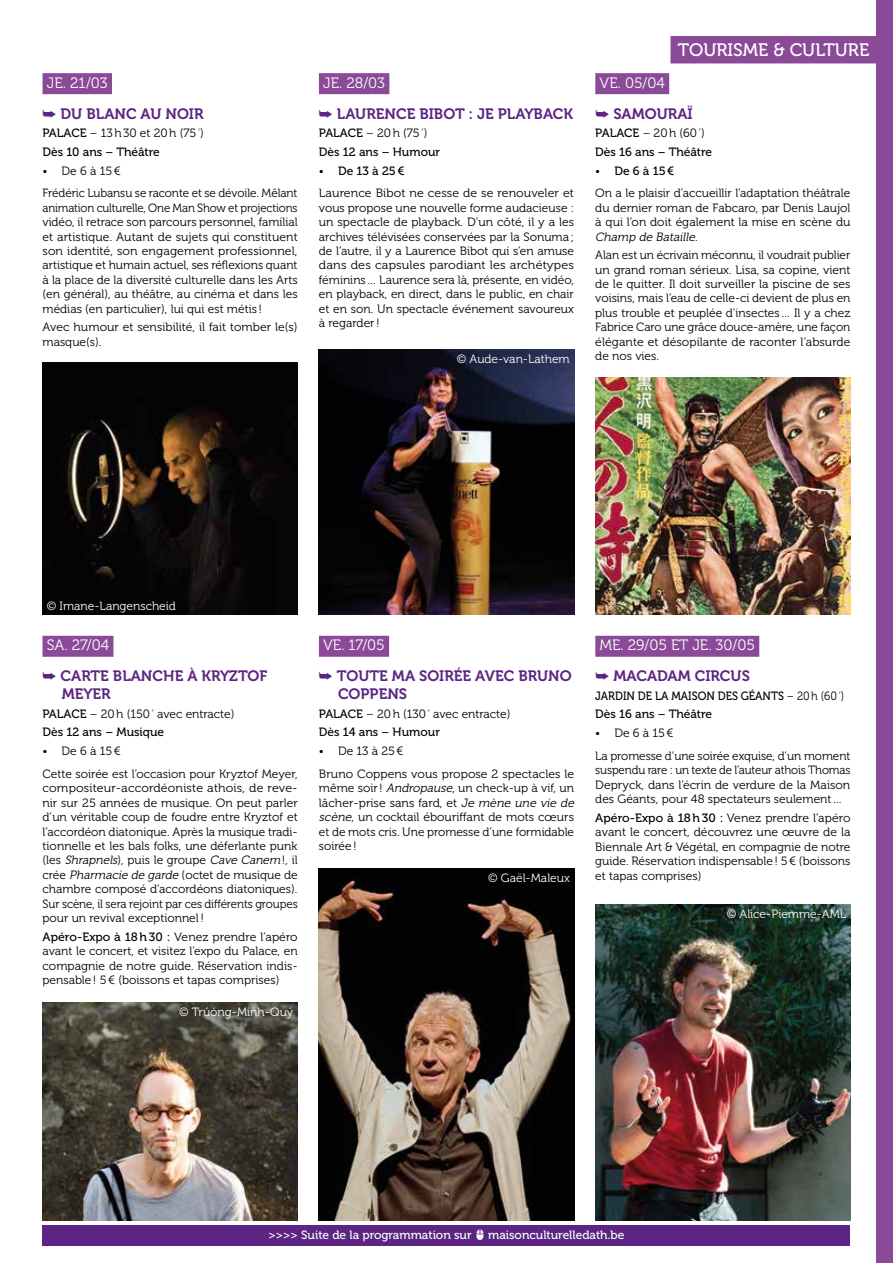
<style>
.page{position:relative;width:893px;height:1263px;background:#fff}
.page>*{position:absolute;margin:0;border:0;box-sizing:border-box;transform-origin:0 0}
.t1{font:18px "Museo 500";color:#fff}
.t2{font:15px/18px "Museo 700";color:#5c2483}
.t3{font:15px "Museo 300";color:#fff}
.t4{font:12px/14.4px "Museo 300";color:#000}
.t5{font:12px/14.4px "Museo 300";color:#000;text-align:justify;scale:1.04 1}
.t6{font:12px/14.4px "Museo 300";color:#000;text-align:justify;scale:.95 1}
.t7{font:12px/14.4px "Museo 300";color:#000;text-align:justify;scale:.96 1}
.t8{font:12px "Museo 500";color:#000}
.t9{font:12px "Museo 300";color:#fff}
.t10{font:12px "Museo 500";color:#fff}
.t11{font:12px/18.6px "Museo 500";color:#000;scale:.92 1}
.s1{font-family:"Dixieland"}
.s2{font-family:"Museo 500"}
.s3{font-style:italic;color:#5c2483}
.s4{font-family:"Museo 100"}
.s5{font-style:italic}
.s6{font-family:"Museo 300"}
.s7{font-family:"Museo 300";font-style:italic;color:#5c2483}
</style>
<div class="page">
<div style="left:877px;top:0;width:16px;height:1263px;background:#8b4a97"></div>
<div style="left:670px;top:36px;width:208px;height:27px;background:#8b4a97"></div>
<div style="left:43px;top:73px;width:69px;height:21px;background:#8b4a97"></div>
<div style="left:319px;top:73px;width:70px;height:21px;background:#8b4a97"></div>
<div style="left:595px;top:73px;width:74px;height:21px;background:#8b4a97"></div>
<div style="left:43px;top:636px;width:70px;height:21px;background:#8b4a97"></div>
<div style="left:319px;top:636px;width:70px;height:21px;background:#8b4a97"></div>
<div style="left:595px;top:636px;width:164px;height:21px;background:#8b4a97"></div>
<div style="left:43px;top:1225px;width:807px;height:21px;background:#5c2483"></div>
<img style="left:43px;top:362px;width:255px;height:252px">
<img style="left:319px;top:350px;width:255px;height:264px">
<img style="left:43px;top:1002px;width:255px;height:218px">
<img style="left:595px;top:905px;width:255px;height:315px">
<img style="left:319px;top:868px;width:255px;height:352px">
<img style="left:595px;top:377px;width:255px;height:237px">
<p class="t3" style="left:47px;top:75px;width:62px">JE. 21/03</p>
<p class="t2" style="left:43px;top:105px;width:163px"><span class="s1">¥</span> DU BLANC AU NOIR</p>
<p class="t4" style="left:43px;top:126px;width:163px"><span class="s2">PALACE</span> – 13h30 et 20h (75<span class="s3">'</span>)</p>
<p class="t8" style="left:43px;top:145px;width:119px">Dès 10 ans – Théâtre</p>
<p class="t4" style="left:43px;top:159px;width:257px;line-height:23px"><span class="s4">•</span> De 6 à 15€<br>Frédéric Lubansu se raconte et se dévoile. Mêlant</p>
<p class="t6" style="left:43px;top:201px;width:270px">animation culturelle, One Man Show et projections vidéo, il retrace son parcours personnel, familial et artistique. Autant de sujets qui constituent son identité, son engagement professionnel, artistique et humain actuel, ses réflexions quant à la place de la diversité culturelle dans les Arts (en général), au théâtre, au cinéma et dans les médias (en particulier), lui qui est métis !</p>
<p class="t4" style="left:43px;top:320px;width:257px">Avec humour et sensibilité, il fait tomber le(s) masque(s).</p>
<p class="t3" style="left:323px;top:75px;width:63px">JE. 28/03</p>
<p class="t2" style="left:319px;top:105px;width:256px"><span class="s1">¥</span> LAURENCE BIBOT : JE PLAYBACK</p>
<p class="t4" style="left:319px;top:126px;width:110px"><span class="s2">PALACE</span> – 20h (75<span class="s3">’</span>)</p>
<p class="t8" style="left:319px;top:145px;width:123px">Dès 12 ans – Humour</p>
<p class="t8" style="left:319px;top:164px;width:87px"><span class="s4">•</span> De 13 à 25€</p>
<p class="t4" style="left:319px;top:186px;width:257px;text-align:justify">Laurence Bibot ne cesse de se renouveler et vous propose une nouvelle forme audacieuse : un spectacle de playback. D’un côté, il y a les archives télévisées conservées par la Sonuma; de l’autre, il y a Laurence Bibot qui s’en amuse dans des capsules parodiant les archétypes féminins… Laurence sera là, présente, en vidéo, en playback, en direct, dans le public, en chair et en son. Un spectacle événement savoureux à regarder!</p>
<p class="t9" style="left:457px;top:352px;width:115px">© Aude-van-Lathem</p>
<h1 class="t1" style="left:678px;top:40px;width:193px">TOURISME &amp; CULTURE</h1>
<p class="t3" style="left:600px;top:75px;width:67px">VE. 05/04</p>
<p class="t2" style="left:595px;top:105px;width:99px"><span class="s1">¥</span> SAMOURAÏ</p>
<p class="t4" style="left:595px;top:126px;width:111px"><span class="s2">PALACE</span> – 20h (60<span class="s3">’</span>)</p>
<p class="t8" style="left:595px;top:145px;width:118px">Dès 16 ans – Théâtre</p>
<p class="t8" style="left:595px;top:164px;width:81px"><span class="s4">•</span> De 6 à 15€</p>
<p class="t4" style="left:595px;top:186px;width:257px;text-align:justify">On a le plaisir d’accueillir l’adaptation théâtrale du dernier roman de Fabcaro, par Denis Laujol à qui l’on doit également la mise en scène du <span class="s5">Champ de Bataille</span>.</p>
<p class="t4" style="left:595px;top:248px;width:257px;text-align:justify">Alan est un écrivain méconnu, il voudrait publier un grand roman sérieux. Lisa, sa copine, vient de le quitter. Il doit surveiller la piscine de ses voisins, mais l’eau de celle-ci devient de plus en plus trouble et peuplée d’insectes… Il y a chez Fabrice Caro une grâce douce-amère, une façon élégante et désopilante de raconter l’absurde de nos vies.</p>
<p class="t9" style="left:47px;top:600px;width:131px">© Imane-Langenscheid</p>
<p class="t3" style="left:47px;top:637px;width:64px">SA. 27/04</p>
<p class="t2" style="left:62px;top:667px;width:207px;text-indent:-19px"><span class="s1">¥</span> CARTE BLANCHE À KRYZTOF<br>MEYER</p>
<p class="t4" style="left:43px;top:707px;width:193px"><span class="s2">PALACE</span> – 20h (150<span class="s3">’</span> avec entracte)</p>
<p class="t8" style="left:43px;top:726px;width:123px">Dès 12 ans – Musique</p>
<p class="t4" style="left:43px;top:740px;width:257px;line-height:23px"><span class="s4">•</span> De 6 à 15€<br>Cette soirée est l’occasion pour Kryztof Meyer,</p>
<p class="t5" style="left:43px;top:781px;width:247px">compositeur-accordéoniste athois, de reve&shy;nir sur 25 années de musique. On peut parler d’un véritable coup de foudre entre Kryztof et l’accordéon diatonique. Après la musique tradi&shy;tionnelle et les bals folks, une déferlante punk ( l e s <span class="s5">Shrapnels</span>) , p u i s l e g ro u p e <span class="s5">Cave Canem</span>! , i l crée <span class="s5">Pharmacie de garde</span> (octet de musique de chambre composé d’accordéons diatoniques).<br>Sur scène, il sera rejoint par ces différents groupes pour un revival exceptionnel!</p>
<p class="t4" style="left:43px;top:930px;width:257px;text-align:justify"><span class="s2">Apéro-Expo à 18h30 :</span> Venez prendre l’apéro avant le concert, et visitez l’expo du Palace, en compagnie de notre guide. Réservation indis&shy;pensable! 5€ (boissons et tapas comprises)</p>
<p class="t9" style="left:179px;top:1005px;width:116px">© Trúóng-Minh-Quý</p>
<p class="t3" style="left:323px;top:637px;width:63px">VE. 17/05</p>
<p class="t2" style="left:338px;top:667px;width:235px;text-indent:-19px"><span class="s1">¥</span> TOUTE MA SOIRÉE AVEC BRUNO<br>COPPENS</p>
<p class="t4" style="left:319px;top:707px;width:193px"><span class="s2">PALACE</span> – 20h (130<span class="s3">’</span> avec entracte)</p>
<p class="t8" style="left:319px;top:726px;width:123px">Dès 14 ans – Humour</p>
<p class="t4" style="left:319px;top:740px;width:257px;line-height:23px"><span class="s4">•</span> De 13 à 25€<br>Bruno Coppens vous propose 2 spectacles le</p>
<p class="t4" style="left:319px;top:781px;width:259px">même soir! <span class="s5">Andropause</span>, un check-up à vif, un lâcher-prise sans fard, et <span class="s5">Je mène une vie de scène</span>, un cocktail ébouriffant de mots cœurs et de mots cris. Une promesse d’une formidable soirée!</p>
<p class="t9" style="left:488px;top:871px;width:83px">© Gaël-Maleux</p>
<p class="t3" style="left:600px;top:637px;width:157px">ME. 29/05 ET JE. 30/05</p>
<p class="t2" style="left:595px;top:667px;width:156px"><span class="s1">¥</span> MACADAM CIRCUS</p>
<p class="t11" style="left:595px;top:686px;width:272px">JARDIN DE LA MAISON DES GÉANTS <span class="s6">– 20h (60</span><span class="s7">’</span><span class="s6">)<br></span>Dès 16 ans – Théâtre</p>
<p class="t4" style="left:595px;top:722px;width:257px;line-height:23px"><span class="s4">•</span> De 6 à 15€<br>La promesse d’une soirée exquise, d’un moment</p>
<p class="t7" style="left:595px;top:763px;width:267px">suspendu rare : un texte de l’auteur athois Thomas Depryck, dans l’écrin de verdure de la Maison des Géants, pour 48 spectateurs seulement…</p>
<p class="t4" style="left:595px;top:811px;width:257px;text-align:justify"><span class="s2">Apéro-Expo à 18h30 :</span> Venez prendre l’apéro avant le concert, découvrez une œuvre de la Biennale Art &amp; Végétal, en compagnie de notre guide. Réservation indispensable! 5€ (boissons et tapas comprises)</p>
<p class="t9" style="left:727px;top:907px;width:121px">© Alice-Piemme-AML</p>
<p class="t10" style="left:268px;top:1228px;width:205px">&gt;&gt;&gt;&gt; Suite de la programmation sur</p>
<p class="t10" style="left:488px;top:1228px;width:138px">maisonculturelledath.be</p>
</div>
